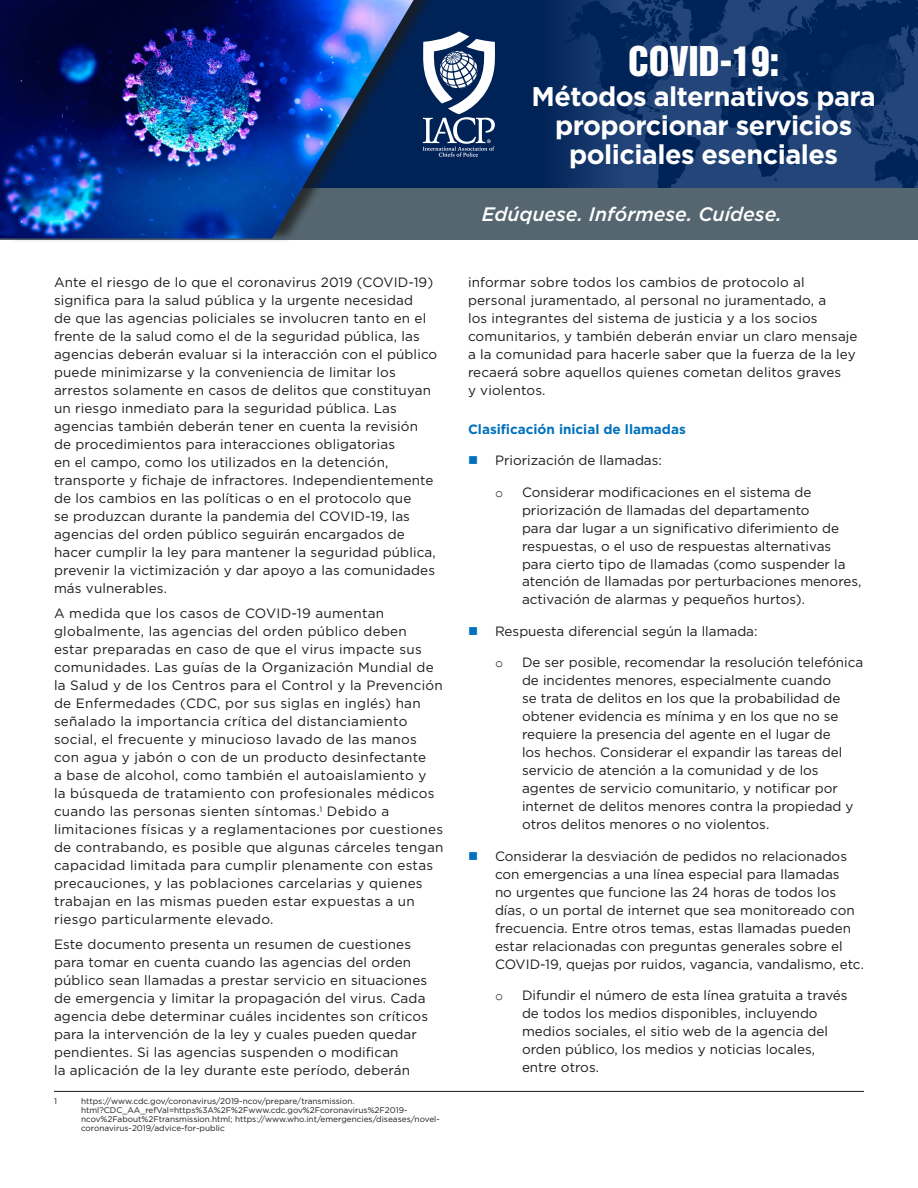
<style>
.page{position:relative;width:918px;height:1188px;background:#fff}
.page>*{position:absolute;margin:0;border:0;box-sizing:border-box;transform-origin:0 0}
.t1{font:37.5px "Helvetica Inserat LT Std";color:#fff}
.t2{font:700 27px/29.1px "Gotham";letter-spacing:-.02em;color:#fff;text-align:center}
.t3{font:italic 500 19.5px "Gotham";color:#fff}
.t4{font:13.5px/18px "Gotham";letter-spacing:.01em;color:#1d1c1a}
.t5{font:700 13.5px "Gotham";color:#0071bd}
.t6{font:13.5px "Courier New";color:#1d1c1a}
.t7{font:8.25px/9px "Gotham";color:#1d1c1a}
.s1{color:#0071bd}
</style>
<div class="page">
<div style="left:0;top:0;width:918px;height:239px;background:#002357"></div>
<img style="left:567px;top:0;width:351px;height:188px">
<div style="left:0;top:188px;width:918px;height:51px;background:#556671"></div>
<div style="left:6px;top:0;width:429px;height:243px;background:#1d1c1a;opacity:.75"></div>
<img style="left:0;top:0;width:414px;height:238px">
<svg style="left:422px;top:32px;width:73px;height:125px"></svg>
<hr style="left:54px;top:1091px;width:810px;height:1px;background:#1d1c1a">
<p class="t4" style="left:54px;top:273px;width:385px">Ante el riesgo de lo que el coronavirus 2019 (COVID-19) significa para la salud pública y la urgente necesidad<br>de que las agencias policiales se involucren tanto en el frente de la salud como el de la seguridad pública, las agencias deberán evaluar si la interacción con el público puede minimizarse y la conveniencia de limitar los arrestos solamente en casos de delitos que constituyan un riesgo inmediato para la seguridad pública. Las agencias también deberán tener en cuenta la revisión de procedimientos para interacciones obligatorias<br>en el campo, como los utilizados en la detención, transporte y fichaje de infractores. Independientemente de los cambios en las políticas o en el protocolo que<br>se produzcan durante la pandemia del COVID-19, las agencias del orden público seguirán encargados de hacer cumplir la ley para mantener la seguridad pública, prevenir la victimización y dar apoyo a las comunidades más vulnerables.</p>
<p class="t4" style="left:54px;top:604px;width:391px">A medida que los casos de COVID-19 aumentan globalmente, las agencias del orden público deben estar preparadas en caso de que el virus impacte sus comunidades. Las guías de la Organización Mundial de la Salud y de los Centros para el Control y la Prevención de Enfermedades (CDC, por sus siglas en inglés) han señalado la importancia crítica del distanciamiento social, el frecuente y minucioso lavado de las manos con agua y jabón o con de un producto desinfectante<br>a base de alcohol, como también el autoaislamiento y<br>la búsqueda de tratamiento con profesionales médicos cuando las personas sienten síntomas.<sup>1</sup> Debido a limitaciones físicas y a reglamentaciones por cuestiones de contrabando, es posible que algunas cárceles tengan capacidad limitada para cumplir plenamente con estas precauciones, y las poblaciones carcelarias y quienes trabajan en las mismas pueden estar expuestas a un riesgo particularmente elevado.</p>
<p class="t4" style="left:54px;top:935px;width:376px">Este documento presenta un resumen de cuestiones para tomar en cuenta cuando las agencias del orden público sean llamadas a prestar servicio en situaciones de emergencia y limitar la propagación del virus. Cada agencia debe determinar cuáles incidentes son críticos para la intervención de la ley y cuales pueden quedar pendientes. Si las agencias suspenden o modifican<br>la aplicación de la ley durante este período, deberán</p>
<p class="t7" style="left:54px;top:1096px;width:4px">1</p>
<p class="t7" style="left:81px;top:1096px;width:360px">https://www.cdc.gov/coronavirus/2019-ncov/prepare/transmission. html?CDC_AA_refVal=https%3A%2F%2Fwww.cdc.gov%2Fcoronavirus%2F2019- ncov%2Fabout%2Ftransmission.html; https://www.who.int/emergencies/diseases/novel&shy;coronavirus-2019/advice-for-public</p>
<h1 class="t1" style="left:628px;top:39px;width:153px">COVID-19:</h1>
<h2 class="t2" style="left:532px;top:81px;width:346px">Métodos alternativos para proporcionar servicios policiales esenciales</h2>
<h3 class="t3" style="left:482px;top:201px;width:302px">Edúquese. Infórmese. Cuídese.</h3>
<p class="t4" style="left:468px;top:273px;width:391px">informar sobre todos los cambios de protocolo al personal juramentado, al personal no juramentado, a<br>los integrantes del sistema de justicia y a los socios comunitarios, y también deberán enviar un claro mensaje a la comunidad para hacerle saber que la fuerza de la ley recaerá sobre aquellos quienes cometan delitos graves<br>y violentos.</p>
<p class="t5" style="left:468px;top:420px;width:219px">Clasificación inicial de llamadas</p>
<p class="t4" style="left:468px;top:451px;width:195px"><span class="s1">■</span> Priorización de llamadas:</p>
<p class="t6" style="left:495px;top:484px;width:10px">o</p>
<p class="t4" style="left:522px;top:482px;width:341px">Considerar modificaciones en el sistema de priorización de llamadas del departamento<br>para dar lugar a un significativo diferimiento de respuestas, o el uso de respuestas alternativas para cierto tipo de llamadas (como suspender la atención de llamadas por perturbaciones menores, activación de alarmas y pequeños hurtos).</p>
<p class="t4" style="left:468px;top:622px;width:291px"><span class="s1">■</span> Respuesta diferencial según la llamada:</p>
<p class="t6" style="left:495px;top:655px;width:10px">o</p>
<p class="t4" style="left:522px;top:653px;width:343px">De ser posible, recomendar la resolución telefónica de incidentes menores, especialmente cuando<br>se trata de delitos en los que la probabilidad de obtener evidencia es mínima y en los que no se requiere la presencia del agente en el lugar de<br>los hechos. Considerar el expandir las tareas del servicio de atención a la comunidad y de los agentes de servicio comunitario, y notificar por internet de delitos menores contra la propiedad y otros delitos menores o no violentos.</p>
<p class="t4" style="left:495px;top:847px;width:370px;text-indent:-27px"><span class="s1">■</span> Considerar la desviación de pedidos no relacionados con emergencias a una línea especial para llamadas<br>no urgentes que funcione las 24 horas de todos los días, o un portal de internet que sea monitoreado con frecuencia. Entre otros temas, estas llamadas pueden estar relacionadas con preguntas generales sobre el COVID-19, quejas por ruidos, vagancia, vandalismo, etc.</p>
<p class="t6" style="left:495px;top:988px;width:10px">o</p>
<p class="t4" style="left:522px;top:986px;width:327px">Difundir el número de esta línea gratuita a través de todos los medios disponibles, incluyendo medios sociales, el sitio web de la agencia del orden público, los medios y noticias locales, entre otros.</p>
</div>
